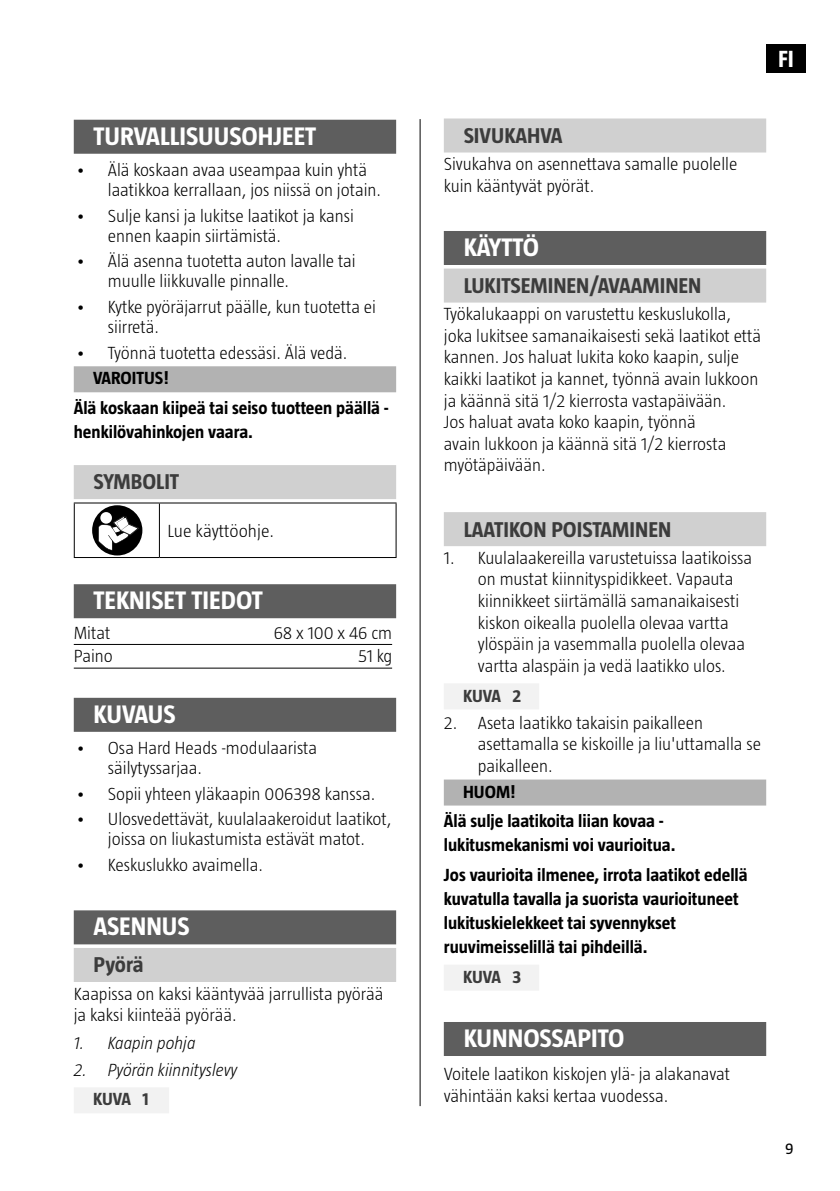
<style>
.page{position:relative;width:840px;height:1191px;background:#fff}
.page>*{position:absolute;margin:0;border:0;box-sizing:border-box;transform-origin:0 0}
.Rubrik{font:700 26px "Taz";color:#fff}
.t1{font:700 24px "Taz";color:#fff}
.Underrubrik{font:700 22px "Taz";color:#3c3c3c}
.Brödtext{font:300 18px/21.6px "Taz";color:#000}
.Brödtext__VARNING__O{font:700 18px/24px "Taz";color:#000}
.t2{font:italic 300 18px "Taz";color:#000}
.Enkel_tabell{font:300 18px "Taz";color:#000}
.t3{font:700 18px "Taz";letter-spacing:-.01em;color:#3c3c3c}
.VARNING__FI{font:700 18px "Taz";color:#000}
.OBS__FI{font:700 18px "Taz";color:#000}
.t4{font:16px "Taz";color:#000}
</style>
<div class="page">
<div style="left:765px;top:44px;width:39px;height:28px;background:#000"></div>
<hr style="left:419px;top:119px;width:1px;height:987px;background:#000">
<div style="left:443px;top:118px;width:322px;height:34px;background:#d0d0d0"></div>
<div style="left:443px;top:231px;width:322px;height:34px;background:#5e5e5e"></div>
<div style="left:443px;top:268px;width:322px;height:34px;background:#d0d0d0"></div>
<div style="left:443px;top:512px;width:322px;height:34px;background:#d0d0d0"></div>
<div style="left:443px;top:683px;width:96px;height:26px;background:#f2f2f2"></div>
<div style="left:443px;top:779px;width:322px;height:26px;background:#b2b2b2"></div>
<div style="left:443px;top:964px;width:96px;height:26px;background:#f2f2f2"></div>
<div style="left:443px;top:1022px;width:322px;height:34px;background:#5e5e5e"></div>
<div style="left:74px;top:120px;width:322px;height:34px;background:#5e5e5e"></div>
<div style="left:74px;top:366px;width:322px;height:26px;background:#b2b2b2"></div>
<div style="left:74px;top:465px;width:322px;height:34px;background:#d0d0d0"></div>
<div style="left:74px;top:584px;width:322px;height:34px;background:#5e5e5e"></div>
<hr style="left:74px;top:644px;width:318px;height:1px;background:#000">
<hr style="left:74px;top:668px;width:318px;height:1px;background:#000">
<div style="left:74px;top:698px;width:322px;height:34px;background:#5e5e5e"></div>
<div style="left:74px;top:910px;width:322px;height:34px;background:#5e5e5e"></div>
<div style="left:74px;top:948px;width:322px;height:34px;background:#d0d0d0"></div>
<div style="left:74px;top:1087px;width:95px;height:26px;background:#f2f2f2"></div>
<hr style="left:74px;top:502px;width:85px;height:1px;background:#000">
<hr style="left:74px;top:503px;width:1px;height:54px;background:#000">
<hr style="left:159px;top:502px;width:237px;height:1px;background:#000">
<hr style="left:159px;top:503px;width:1px;height:54px;background:#000">
<hr style="left:395px;top:503px;width:1px;height:54px;background:#000">
<hr style="left:74px;top:557px;width:85px;height:1px;background:#000">
<hr style="left:159px;top:557px;width:237px;height:1px;background:#000">
<div style="left:92px;top:505px;width:50px;height:50px;background:#000;border-radius:50%"></div>
<div style="left:100px;top:512px;width:12px;height:11px;background:#fff;border-radius:50%"></div>
<svg style="left:98px;top:516px;width:41px;height:34px"></svg>
<p class="Rubrik" style="left:94px;top:121px;width:224px">TURVALLISUUSOHJEET</p>
<p class="Brödtext" style="left:108px;top:160px;width:274px;line-height:20px;text-indent:-32px">• Älä koskaan avaa useampaa kuin yhtä laatikkoa kerrallaan, jos niissä on jotain.</p>
<p class="Brödtext" style="left:108px;top:205px;width:247px;line-height:20px;text-indent:-32px">• Sulje kansi ja lukitse laatikot ja kansi ennen kaapin siirtämistä.</p>
<p class="Brödtext" style="left:108px;top:251px;width:249px;line-height:20px;text-indent:-32px">• Älä asenna tuotetta auton lavalle tai muulle liikkuvalle pinnalle.</p>
<p class="Brödtext" style="left:108px;top:297px;width:269px;line-height:20px;text-indent:-32px">• Kytke pyöräjarrut päälle, kun tuotetta ei siirretä.</p>
<p class="Brödtext" style="left:76px;top:342px;width:273px">• Työnnä tuotetta edessäsi. Älä vedä.</p>
<p class="VARNING__FI" style="left:93px;top:368px;width:77px">VAROITUS!</p>
<p class="Brödtext__VARNING__O" style="left:74px;top:396px;width:316px">Älä koskaan kiipeä tai seiso tuotteen päällä - henkilövahinkojen vaara.</p>
<p class="Underrubrik" style="left:94px;top:470px;width:87px">SYMBOLIT</p>
<p class="Brödtext" style="left:167px;top:520px;width:108px">Lue käyttöohje.</p>
<p class="Rubrik" style="left:94px;top:586px;width:171px">TEKNISET TIEDOT</p>
<p class="Enkel_tabell" style="left:74px;top:622px;width:38px">Mitat</p>
<p class="Enkel_tabell" style="left:274px;top:622px;width:120px">68 x 100 x 46 cm</p>
<p class="Enkel_tabell" style="left:74px;top:646px;width:41px">Paino</p>
<p class="Enkel_tabell" style="left:358px;top:646px;width:36px">51 kg</p>
<p class="Rubrik" style="left:94px;top:699px;width:83px">KUVAUS</p>
<p class="Brödtext" style="left:108px;top:738px;width:211px;line-height:20px;text-indent:-32px">• Osa Hard Heads -modulaarista säilytyssarjaa.</p>
<p class="Brödtext" style="left:76px;top:782px;width:301px">• Sopii yhteen yläkaapin 006398 kanssa.</p>
<p class="Brödtext" style="left:76px;top:809px;width:317px;line-height:20px;text-align:center">• Ulosvedettävät, kuulalaakeroidut laatikot, joissa on liukastumista estävät matot.</p>
<p class="Brödtext" style="left:76px;top:854px;width:188px">• Keskuslukko avaimella.</p>
<p class="Rubrik" style="left:94px;top:912px;width:97px">ASENNUS</p>
<p class="Underrubrik" style="left:94px;top:952px;width:51px">Pyörä</p>
<p class="Brödtext" style="left:74px;top:982px;width:311px">Kaapissa on kaksi kääntyvää jarrullista pyörää ja kaksi kiinteää pyörää.</p>
<p class="t2" style="left:74px;top:1032px;width:123px">1. Kaapin pohja</p>
<p class="t2" style="left:74px;top:1059px;width:165px">2. Pyörän kiinnityslevy</p>
<p class="t3" style="left:93px;top:1089px;width:57px">KUVA 1</p>
<h2 class="t1" style="left:777px;top:45px;width:18px">FI</h2>
<p class="Underrubrik" style="left:463px;top:123px;width:100px">SIVUKAHVA</p>
<p class="Brödtext" style="left:443px;top:153px;width:295px">Sivukahva on asennettava samalle puolelle kuin kääntyvät pyörät.</p>
<p class="Rubrik" style="left:463px;top:232px;width:77px">KÄYTTÖ</p>
<p class="Underrubrik" style="left:463px;top:273px;width:239px">LUKITSEMINEN/AVAAMINEN</p>
<p class="Brödtext" style="left:443px;top:303px;width:318px">Työkalukaappi on varustettu keskuslukolla, joka lukitsee samanaikaisesti sekä laatikot että kannen. Jos haluat lukita koko kaapin, sulje kaikki laatikot ja kannet, työnnä avain lukkoon ja käännä sitä 1/2 kierrosta vastapäivään.<br>Jos haluat avata koko kaapin, työnnä<br>avain lukkoon ja käännä sitä 1/2 kierrosta myötäpäivään.</p>
<p class="Underrubrik" style="left:463px;top:517px;width:209px">LAATIKON POISTAMINEN</p>
<p class="Brödtext" style="left:477px;top:546px;width:276px;text-indent:-34px">1. Kuulalaakereilla varustetuissa laatikoissa on mustat kiinnityspidikkeet. Vapauta kiinnikkeet siirtämällä samanaikaisesti kiskon oikealla puolella olevaa vartta ylöspäin ja vasemmalla puolella olevaa vartta alaspäin ja vedä laatikko ulos.</p>
<p class="t3" style="left:463px;top:685px;width:60px">KUVA 2</p>
<p class="Brödtext" style="left:477px;top:711px;width:284px;text-indent:-34px">2. Aseta laatikko takaisin paikalleen asettamalla se kiskoille ja liu'uttamalla se paikalleen.</p>
<p class="OBS__FI" style="left:463px;top:781px;width:54px">HUOM!</p>
<p class="Brödtext__VARNING__O" style="left:443px;top:809px;width:233px">Älä sulje laatikoita liian kovaa - lukitusmekanismi voi vaurioitua.</p>
<p class="Brödtext__VARNING__O" style="left:443px;top:862px;width:305px">Jos vaurioita ilmenee, irrota laatikot edellä kuvatulla tavalla ja suorista vaurioituneet lukituskielekkeet tai syvennykset ruuvimeisselillä tai pihdeillä.</p>
<p class="t3" style="left:463px;top:966px;width:60px">KUVA 3</p>
<p class="Rubrik" style="left:463px;top:1023px;width:162px">KUNNOSSAPITO</p>
<p class="Brödtext" style="left:443px;top:1062px;width:287px">Voitele laatikon kiskojen ylä- ja alakanavat vähintään kaksi kertaa vuodessa.</p>
<p class="t4" style="left:784px;top:1139px;width:10px">9</p>
</div>
